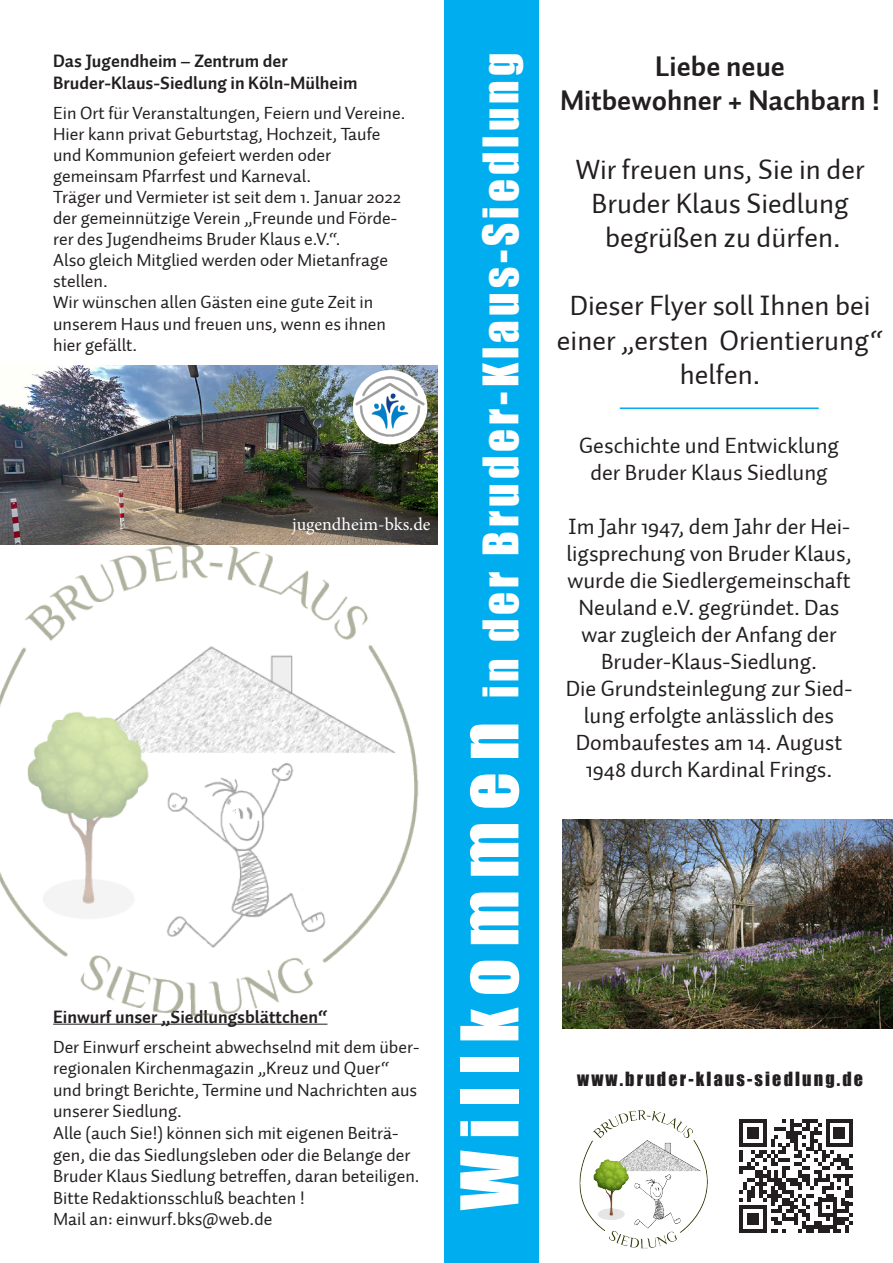
<style>
.page{position:relative;width:893px;height:1263px;background:#fff}
.page>*{position:absolute;margin:0;border:0;box-sizing:border-box;transform-origin:0 0}
.t1{font:45px "Impact";letter-spacing:.09em;color:#fff}
.t2{font:28.5px/34.2px "Auto 1";color:#231f20;text-align:center}
.t3{font:700 28.5px "Auto 1";color:#231f20}
.t4{font:22.5px/27px "Auto 1";color:#231f20;text-align:center}
.t5{font:18px/21.6px "Auto 1";color:#231f20}
.t6{font:700 18px "Auto 1";color:#231f20}
.t7{font:18px "Impact";letter-spacing:.12em;color:#231f20}
.t8{font:18px "Minion Pro";color:#fff}
.s1{font-size:73.5px}
</style>
<div class="page">
<div style="left:444px;top:0;width:95px;height:1263px;background:#00aeef"></div>
<hr style="left:620px;top:407px;width:199px;height:2px;background:#00aeef">
<img style="left:562px;top:820px;width:331px;height:208px">
<img style="left:579px;top:1110px;width:129px;height:139px">
<svg style="left:739px;top:1119px;width:114px;height:114px"></svg>
<img style="left:0;top:526px;width:438px;height:499px">
<img style="left:0;top:366px;width:437px;height:178px">
<img style="left:353px;top:370px;width:74px;height:74px;border-radius:37px">
<p class="t6" style="left:53px;top:49px;width:236px">Das Jugendheim – Zentrum der</p>
<p class="t6" style="left:53px;top:71px;width:306px">Bruder-Klaus-Siedlung in Köln-Mülheim</p>
<p class="t5" style="left:53px;top:102px;width:354px">Ein Ort für Veranstaltungen, Feiern und Vereine.</p>
<p class="t5" style="left:53px;top:123px;width:329px;line-height:21px">Hier kann privat Geburtstag, Hochzeit, Taufe und Kommunion gefeiert werden oder</p>
<p class="t5" style="left:53px;top:165px;width:259px">gemeinsam Pfarrfest und Karneval.</p>
<p class="t5" style="left:53px;top:186px;width:349px;line-height:21px">Träger und Vermieter ist seit dem 1. Januar 2022 der gemeinnützige Verein „Freunde und Förde&shy;rer des Jugendheims Bruder Klaus e.V.“.</p>
<p class="t5" style="left:53px;top:249px;width:336px;line-height:21px">Also gleich Mitglied werden oder Mietanfrage stellen.</p>
<p class="t5" style="left:53px;top:292px;width:334px">Wir wünschen allen Gästen eine gute Zeit in unserem Haus und freuen uns, wenn es ihnen hier gefällt.</p>
<p class="t8" style="left:292px;top:512px;width:140px">jugendheim-bks.de</p>
<p class="t6" style="left:53px;top:1005px;width:276px">Einwurf unser „Siedlungsblättchen“</p>
<p class="t5" style="left:53px;top:1036px;width:368px">Der Einwurf erscheint abwechselnd mit dem über&shy;regionalen Kirchenmagazin „Kreuz und Quer“ und bringt Berichte, Termine und Nachrichten aus unserer Siedlung.</p>
<p class="t5" style="left:53px;top:1122px;width:368px">Alle (auch Sie!) können sich mit eigenen Beiträ&shy;gen, die das Siedlungsleben oder die Belange der Bruder Klaus Siedlung betreffen, daran beteiligen.<br>Bitte Redaktionsschluß beachten !</p>
<p class="t5" style="left:53px;top:1209px;width:221px">Mail an: einwurf.bks@web.de</p>
<p class="t1" style="left:466px;top:1210px;width:1159px;rotate:-90deg"><span class="s1">Willkommen</span> in der Bruder-Klaus-Siedlung</p>
<p class="t3" style="left:655px;top:48px;width:131px">Liebe neue</p>
<p class="t3" style="left:560px;top:82px;width:322px">Mitbewohner + Nachbarn !</p>
<p class="t2" style="left:576px;top:152px;width:290px">Wir freuen uns, Sie in der</p>
<p class="t2" style="left:592px;top:186px;width:259px">Bruder Klaus Siedlung</p>
<p class="t2" style="left:605px;top:221px;width:237px">begrüßen zu dürfen.</p>
<p class="t2" style="left:557px;top:289px;width:328px">Dieser Flyer soll Ihnen bei einer „ersten Orientierung“ helfen.</p>
<p class="t4" style="left:579px;top:432px;width:261px">Geschichte und Entwicklung der Bruder Klaus Siedlung</p>
<p class="t4" style="left:566px;top:513px;width:287px">Im Jahr 1947, dem Jahr der Hei&shy;ligsprechung von Bruder Klaus, wurde die Siedlergemeinschaft<br>Neuland e.V. gegründet. Das war zugleich der Anfang der<br>Bruder-Klaus-Siedlung.</p>
<p class="t4" style="left:566px;top:675px;width:288px">Die Grundsteinlegung zur Sied&shy;lung erfolgte anlässlich des<br>Dombaufestes am 14. August<br>1948 durch Kardinal Frings.</p>
<p class="t7" style="left:577px;top:1065px;width:287px">www.bruder-klaus-siedlung.de</p>
</div>
